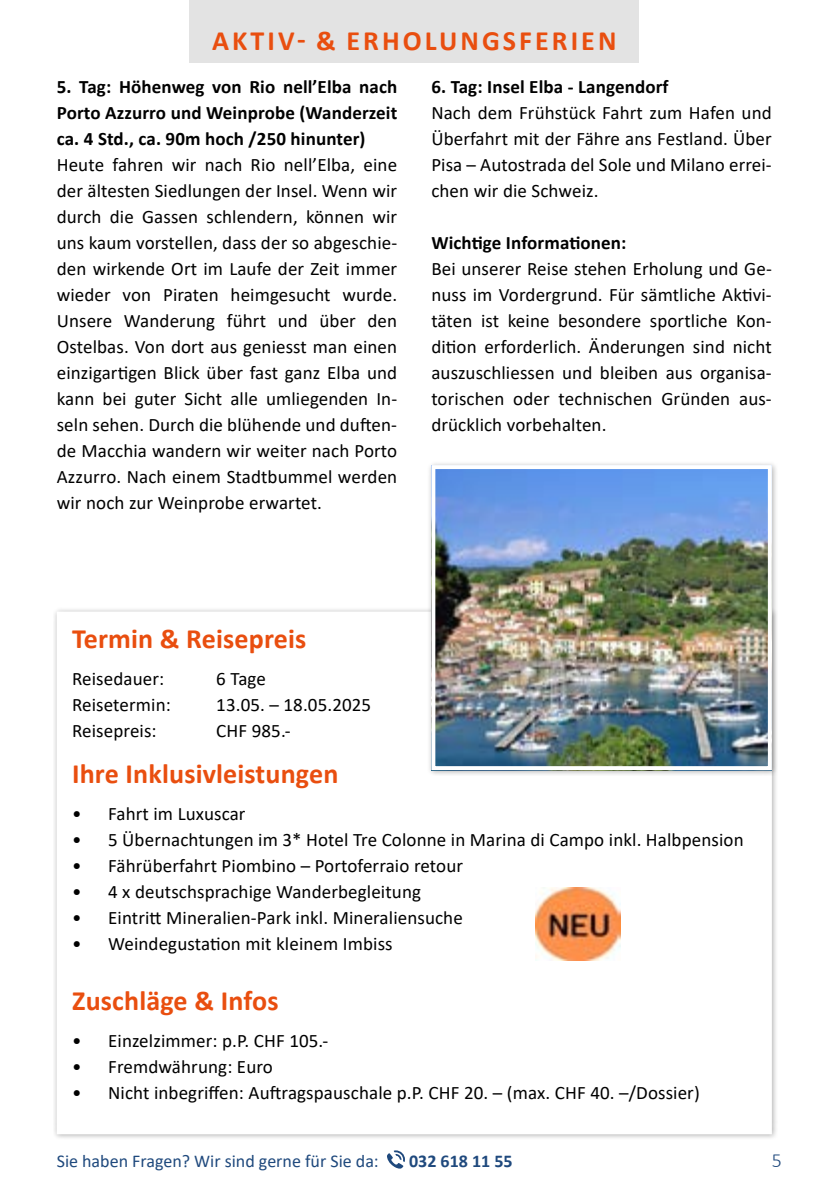
<style>
.page{position:relative;width:840px;height:1191px;background:#fff}
.page>*{position:absolute;margin:0;border:0;box-sizing:border-box;transform-origin:0 0}
.t1{font:700 28px "Calibri";letter-spacing:.005em;color:#e94e0f}
.t2{font:700 28px "Calibri";letter-spacing:.11em;color:#e94e0f}
.t3{font:300 20px "Calibri";color:#1f497d}
.t4{font:19px/26px "Calibri";letter-spacing:.005em;color:#000;text-align:justify}
.t5{font:700 19px/26px "Calibri";letter-spacing:.005em;color:#000;text-align:justify}
.t6{font:18px "Calibri";color:#1f497d}
.t7{font:700 18px "Calibri";color:#1f497d}
</style>
<div class="page">
<svg style="left:387px;top:1150px;width:18px;height:19px"></svg>
<div style="left:189px;top:0;width:449px;height:62px;background:#e3e3e3"></div>
<div style="left:53px;top:607px;width:724px;height:532px;background:#000;opacity:.3"></div>
<div style="left:59px;top:613px;width:710px;height:519px;background:#fff"></div>
<div style="left:427px;top:461px;width:350px;height:314px;background:#000;opacity:.3"></div>
<img style="left:436px;top:470px;width:330px;height:295px">
<div style="left:431px;top:465px;width:340px;height:305px;border:4px solid #fff"></div>
<img style="left:535px;top:887px;width:85px;height:73px">
<h1 class="t2" style="left:212px;top:21px;width:405px">AKTIV- &amp; ERHOLUNGSFERIEN</h1>
<p class="t5" style="left:57px;top:73px;width:342px">5. Tag: Höhenweg von Rio nell’Elba nach Porto Azzurro und Weinprobe (Wanderzeit ca. 4 Std., ca. 90m hoch /250 hinunter)</p>
<p class="t4" style="left:57px;top:151px;width:342px">Heute fahren wir nach Rio nell’Elba, eine der ältesten Siedlungen der Insel. Wenn wir durch die Gassen schlendern, können wir uns kaum vorstellen, dass der so abgeschie&shy;den wirkende Ort im Laufe der Zeit immer wieder von Piraten heimgesucht wurde.<br>Unsere Wanderung führt und über den Ostelbas. Von dort aus geniesst man einen einzigartigen Blick über fast ganz Elba und kann bei guter Sicht alle umliegenden In&shy;seln sehen. Durch die blühende und duften&shy;de Macchia wandern wir weiter nach Porto Azzurro. Nach einem Stadtbummel werden wir noch zur Weinprobe erwartet.</p>
<p class="t5" style="left:431px;top:73px;width:239px">6. Tag: Insel Elba - Langendorf</p>
<p class="t4" style="left:431px;top:99px;width:342px">Nach dem Frühstück Fahrt zum Hafen und Überfahrt mit der Fähre ans Festland. Über Pisa – Autostrada del Sole und Milano errei&shy;chen wir die Schweiz.</p>
<p class="t5" style="left:431px;top:229px;width:196px">Wichtige Informationen:</p>
<p class="t4" style="left:431px;top:255px;width:342px">Bei unserer Reise stehen Erholung und Ge&shy;nuss im Vordergrund. Für sämtliche Aktivi&shy;täten ist keine besondere sportliche Kon&shy;dition erforderlich. Änderungen sind nicht auszuschliessen und bleiben aus organisa&shy;torischen oder technischen Gründen aus&shy;drücklich vorbehalten.</p>
<h1 class="t1" style="left:72px;top:619px;width:235px">Termin &amp; Reisepreis</h1>
<p class="t4" style="left:72px;top:665px;width:94px">Reisedauer:</p>
<p class="t4" style="left:216px;top:665px;width:51px">6 Tage</p>
<p class="t4" style="left:72px;top:691px;width:100px">Reisetermin:</p>
<p class="t4" style="left:216px;top:691px;width:156px">13.05. – 18.05.2025</p>
<p class="t4" style="left:72px;top:717px;width:86px">Reisepreis:</p>
<p class="t4" style="left:216px;top:717px;width:76px">CHF 985.-</p>
<h1 class="t1" style="left:72px;top:753px;width:268px">Ihre Inklusivleistungen</h1>
<p class="t4" style="left:72px;top:800px;width:175px">• Fahrt im Luxuscar</p>
<p class="t4" style="left:72px;top:826px;width:672px">• 5 Übernachtungen im 3* Hotel Tre Colonne in Marina di Campo inkl. Halbpension</p>
<p class="t4" style="left:72px;top:852px;width:392px">• Fährüberfahrt Piombino – Portoferraio retour</p>
<p class="t4" style="left:72px;top:878px;width:350px">• 4 x deutschsprachige Wanderbegleitung</p>
<p class="t4" style="left:72px;top:904px;width:392px">• Eintritt Mineralien-Park inkl. Mineraliensuche</p>
<p class="t4" style="left:72px;top:930px;width:322px">• Weindegustation mit kleinem Imbiss</p>
<h1 class="t1" style="left:72px;top:981px;width:208px">Zuschläge &amp; Infos</h1>
<p class="t4" style="left:72px;top:1027px;width:257px">• Einzelzimmer: p.P. CHF 105.-</p>
<p class="t4" style="left:72px;top:1053px;width:202px">• Fremdwährung: Euro</p>
<p class="t4" style="left:72px;top:1079px;width:629px">• Nicht inbegriffen: Auftragspauschale p.P. CHF 20. – (max. CHF 40. –/Dossier)</p>
<p class="t6" style="left:57px;top:1148px;width:323px">Sie haben Fragen? Wir sind gerne für Sie da:</p>
<p class="t7" style="left:409px;top:1148px;width:105px">032 618 11 55</p>
<p class="t3" style="left:771px;top:1147px;width:12px">5</p>
</div>
